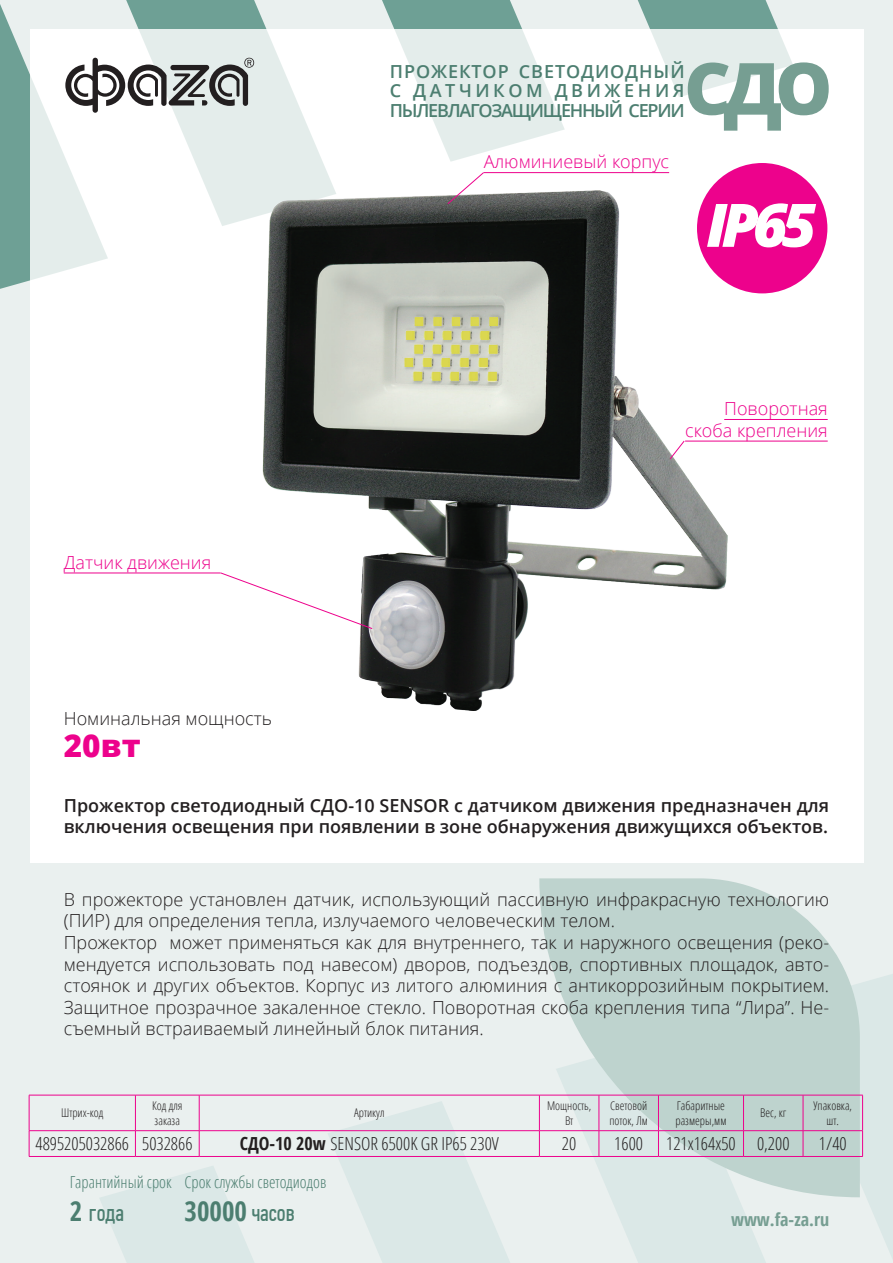
<style>
.page{position:relative;width:893px;height:1263px;background:#eaf0ef}
.page>*{position:absolute;margin:0;border:0;box-sizing:border-box;transform-origin:0 0}
.t1{font:800 72px "Open Sans";color:#769e92}
.t2{font:italic 800 60px "Open Sans";color:#fff}
.t3{font:800 31.5px "Open Sans";color:#ed028c}
.t4{font:700 condensed 27px "Open Sans";color:#4c7e70}
.t5{font:24px "PF Din Text Comp Pro";color:#4c7e70}
.t6{font:300 18px/21.6px "Open Sans";color:#231f20}
.t7{font:600 18px/21.6px "Open Sans";color:#231f20}
.t8{font:300 condensed 18px "Open Sans";color:#231f20}
.t9{font:600 18px/19.5px "Open Sans";letter-spacing:-.07em;color:#4c7e70;text-align:justify}
.t10{font:300 18px/21.6px "Open Sans";color:#ed028c;text-align:right}
.t11{font:700 condensed 18px "Open Sans";color:#769e92}
.t12{font:300 condensed 16.5px "Open Sans";color:#4c7e70}
.t13{font:300 condensed 12px/14.4px "Open Sans";color:#231f20}
.s1{font-weight:700}
.s2{font-family:"Open Sans";font-weight:700;font-stretch:condensed;font-size:27px}
.s3{font-family:"PF Din Text Comp Pro";font-weight:400;font-stretch:normal;font-size:24px}
</style>
<div class="page">
<svg style="left:638px;top:0;width:140px;height:29px;background:#78a69c"></svg>
<svg style="left:382px;top:0;width:140px;height:29px;background:#78a69c"></svg>
<svg style="left:126px;top:0;width:141px;height:29px"></svg>
<div style="left:30px;top:29px;width:833px;height:833px;background:#fff"></div>
<svg style="left:100px;top:1166px;width:154px;height:97px"></svg>
<svg style="left:327px;top:1101px;width:183px;height:162px"></svg>
<svg style="left:611px;top:1197px;width:155px;height:66px;fill:#dbe8e7"></svg>
<svg style="left:0;top:4px;width:254px;height:285px"></svg>
<svg style="left:539px;top:878px;width:308px;height:319px;fill:#bed3ce"></svg>
<img style="left:245px;top:175px;width:503px;height:535px">
<div style="left:697px;top:163px;width:130px;height:130px;background:#ed028c;border-radius:50%"></div>
<hr style="left:135px;top:1095px;width:1px;height:35px;background:#ed028c">
<hr style="left:199px;top:1095px;width:1px;height:35px;background:#ed028c">
<hr style="left:539px;top:1095px;width:1px;height:35px;background:#ed028c">
<hr style="left:599px;top:1095px;width:1px;height:35px;background:#ed028c">
<hr style="left:658px;top:1095px;width:1px;height:35px;background:#ed028c">
<hr style="left:743px;top:1095px;width:1px;height:35px;background:#ed028c">
<hr style="left:29px;top:1130px;width:106px;height:1px;background:#ed028c">
<hr style="left:135px;top:1130px;width:64px;height:1px;background:#ed028c">
<svg style="left:135px;top:1131px;width:1px;height:25px"></svg>
<hr style="left:199px;top:1130px;width:340px;height:1px;background:#ed028c">
<svg style="left:199px;top:1131px;width:1px;height:25px"></svg>
<hr style="left:539px;top:1130px;width:60px;height:1px;background:#ed028c">
<svg style="left:539px;top:1131px;width:1px;height:25px"></svg>
<hr style="left:599px;top:1130px;width:59px;height:1px;background:#ed028c">
<svg style="left:599px;top:1131px;width:1px;height:25px"></svg>
<hr style="left:658px;top:1130px;width:85px;height:1px;background:#ed028c">
<svg style="left:658px;top:1131px;width:1px;height:25px"></svg>
<hr style="left:743px;top:1130px;width:60px;height:1px;background:#ed028c">
<svg style="left:743px;top:1131px;width:1px;height:25px"></svg>
<hr style="left:29px;top:1156px;width:106px;height:1px;background:#ed028c">
<hr style="left:135px;top:1156px;width:64px;height:1px;background:#ed028c">
<hr style="left:199px;top:1156px;width:340px;height:1px;background:#ed028c">
<hr style="left:539px;top:1156px;width:60px;height:1px;background:#ed028c">
<hr style="left:599px;top:1156px;width:59px;height:1px;background:#ed028c">
<hr style="left:658px;top:1156px;width:85px;height:1px;background:#ed028c">
<hr style="left:743px;top:1156px;width:60px;height:1px;background:#ed028c">
<hr style="left:29px;top:1095px;width:106px;height:1px;background:#ed028c">
<hr style="left:29px;top:1095px;width:1px;height:35px;background:#ed028c">
<hr style="left:135px;top:1095px;width:64px;height:1px;background:#ed028c">
<hr style="left:199px;top:1095px;width:340px;height:1px;background:#ed028c">
<hr style="left:539px;top:1095px;width:60px;height:1px;background:#ed028c">
<hr style="left:599px;top:1095px;width:59px;height:1px;background:#ed028c">
<hr style="left:658px;top:1095px;width:85px;height:1px;background:#ed028c">
<hr style="left:743px;top:1095px;width:60px;height:1px;background:#ed028c">
<svg style="left:29px;top:1131px;width:1px;height:25px"></svg>
<svg style="left:784px;top:974px;width:109px;height:285px"></svg>
<hr style="left:484px;top:172px;width:185px;height:1px;background:#ed028c">
<hr style="left:64px;top:572px;width:157px;height:1px;background:#ed028c">
<svg style="left:219px;top:572px;width:154px;height:58px"></svg>
<svg style="left:447px;top:172px;width:38px;height:33px"></svg>
<svg style="left:669px;top:440px;width:16px;height:20px"></svg>
<hr style="left:724px;top:419px;width:104px;height:1px;background:#ed028c">
<hr style="left:685px;top:441px;width:143px;height:1px;background:#ed028c">
<p class="t9" style="left:390px;top:61px;width:296px">ПРОЖЕКТОР СВЕТОДИОДНЫЙ С ДАТЧИКОМ ДВИЖЕНИЯ ПЫЛЕВЛАГОЗАЩИЩЕННЫЙ СЕРИИ</p>
<h1 class="t1" style="left:684px;top:34px;width:150px">CДО</h1>
<p class="t10" style="left:64px;top:551px;width:149px">Датчик движения</p>
<p class="t6" style="left:64px;top:707px;width:210px">Номинальная мощность</p>
<h3 class="t3" style="left:64px;top:721px;width:79px">20вт</h3>
<p class="t10" style="left:484px;top:151px;width:187px">Алюминиевый корпус</p>
<h2 class="t2" style="left:706px;top:179px;width:112px">IP65</h2>
<p class="t10" style="left:685px;top:397px;width:144px">Поворотная скоба крепления</p>
<p class="t7" style="left:64px;top:794px;width:767px">Прожектор светодиодный СДО-10 SENSOR с датчиком движения предназначен для включения освещения при появлении в зоне обнаружения движущихся объектов.</p>
<p class="t6" style="left:64px;top:888px;width:767px">В прожекторе установлен датчик, использующий пассивную инфракрасную технологию (ПИР) для определения тепла, излучаемого человеческим телом.<br>Прожектор может применяться как для внутреннего, так и наружного освещения (реко&shy;мендуется использовать под навесом) дворов, подъездов, спортивных площадок, авто&shy;стоянок и других объектов. Корпус из литого алюминия с антикоррозийным покрытием.<br>Защитное прозрачное закаленное стекло. Поворотная скоба крепления типа “Лира”. Не&shy;съемный встраиваемый линейный блок питания.</p>
<p class="t13" style="left:61px;top:1105px;width:44px">Штрих-код</p>
<p class="t13" style="left:152px;top:1098px;width:32px">Код для заказа</p>
<p class="t13" style="left:354px;top:1105px;width:32px">Артикул</p>
<p class="t13" style="left:547px;top:1098px;width:46px;text-align:center">Мощность,<br>Вт</p>
<p class="t13" style="left:609px;top:1098px;width:40px">Световой поток, Лм</p>
<p class="t13" style="left:675px;top:1098px;width:53px">Габаритные размеры,мм</p>
<p class="t13" style="left:760px;top:1105px;width:27px">Вес, кг</p>
<p class="t13" style="left:813px;top:1098px;width:40px;text-align:center">Упаковка, шт.</p>
<p class="t8" style="left:35px;top:1132px;width:159px">4895205032866 5032866</p>
<p class="t8" style="left:240px;top:1132px;width:261px"><span class="s1">СДО-10 20w</span> SENSOR 6500K GR IP65 230V</p>
<p class="t8" style="left:562px;top:1132px;width:16px">20</p>
<p class="t8" style="left:614px;top:1132px;width:30px">1600</p>
<p class="t8" style="left:666px;top:1132px;width:125px">121х164х50 0,200</p>
<p class="t8" style="left:819px;top:1132px;width:29px">1/40</p>
<p class="t12" style="left:70px;top:1171px;width:258px">Гарантийный срок Срок службы светодиодов</p>
<h3 class="t5" style="left:70px;top:1199px;width:56px"><span class="s2">2</span> года</h3>
<h3 class="t4" style="left:185px;top:1192px;width:112px">30000 <span class="s3">часов</span></h3>
<p class="t11" style="left:731px;top:1206px;width:100px">www.fa-za.ru</p>
</div>
